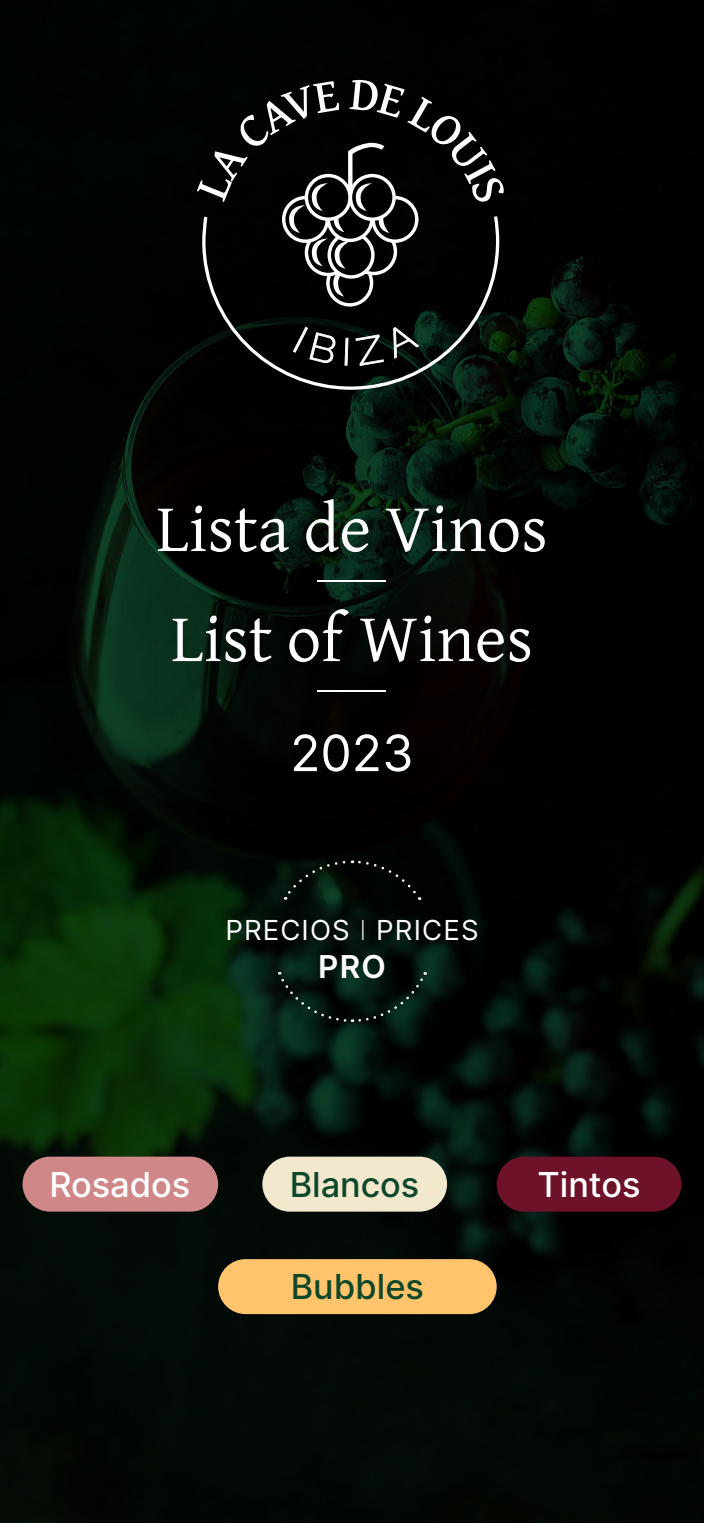
<style>
.page{position:relative;width:704px;height:1523px;background:#fff}
.page>*{position:absolute;margin:0;border:0;box-sizing:border-box;transform-origin:0 0}
.t1{font:68.75px "David Libre";color:#fff}
.t2{font:100 68.75px "Inter";color:#fff}
.t3{font:50px "Inter";color:#fff}
.t4{font:500 34.38px "Inter";color:#0f472a}
.t5{font:500 34.38px "Inter";letter-spacing:-.005em;color:#fff}
.t6{font:600 31.5px "Inter";color:#fff}
.t7{font:27.56px "Inter";letter-spacing:.04em;color:#fff}
.s1{font-weight:200}
</style>
<div class="page">
<img style="left:0;top:0;width:703px;height:1522px">
<svg style="left:202px;top:306px;width:297px;height:84px;background:#0f1612"></svg>
<svg style="left:292px;top:327px;width:43px;height:36px;background:#3a3a3a"></svg>
<svg style="left:344px;top:338px;width:4px;height:28px"></svg>
<svg style="left:355px;top:334px;width:28px;height:32px"></svg>
<svg style="left:393px;top:327px;width:26px;height:32px"></svg>
<svg style="left:197px;top:80px;width:306px;height:226px;background:#1c1e1d"></svg>
<div style="left:22px;top:1156px;width:196px;height:55px;background:#cf8887;border-radius:28px"></div>
<div style="left:218px;top:1259px;width:278px;height:55px;background:#ffc46c;border-radius:28px"></div>
<div style="left:262px;top:1156px;width:185px;height:55px;background:#f2e8cd;border-radius:28px"></div>
<div style="left:496px;top:1156px;width:185px;height:55px;background:#6e122a;border-radius:28px"></div>
<svg style="left:279px;top:972px;width:147px;height:51px;background:#081c15"></svg>
<svg style="left:283px;top:859px;width:137px;height:41px;background:#07100b"></svg>
<p class="t1" style="left:156px;top:478px;width:393px">Lista de Vinos</p>
<p class="t2" style="left:317px;top:527px;width:70px">—</p>
<p class="t1" style="left:171px;top:588px;width:363px">List of Wines</p>
<p class="t2" style="left:317px;top:637px;width:70px">—</p>
<p class="t3" style="left:290px;top:716px;width:125px">2023</p>
<p class="t7" style="left:225px;top:910px;width:254px">PRECIOS <span class="s1">I</span> PRICES</p>
<p class="t6" style="left:318px;top:943px;width:69px">PRO</p>
<p class="t5" style="left:49px;top:1159px;width:142px">Rosados</p>
<p class="t4" style="left:290px;top:1159px;width:131px">Blancos</p>
<p class="t5" style="left:537px;top:1159px;width:105px">Tintos</p>
<p class="t4" style="left:290px;top:1261px;width:135px">Bubbles</p>
</div>
